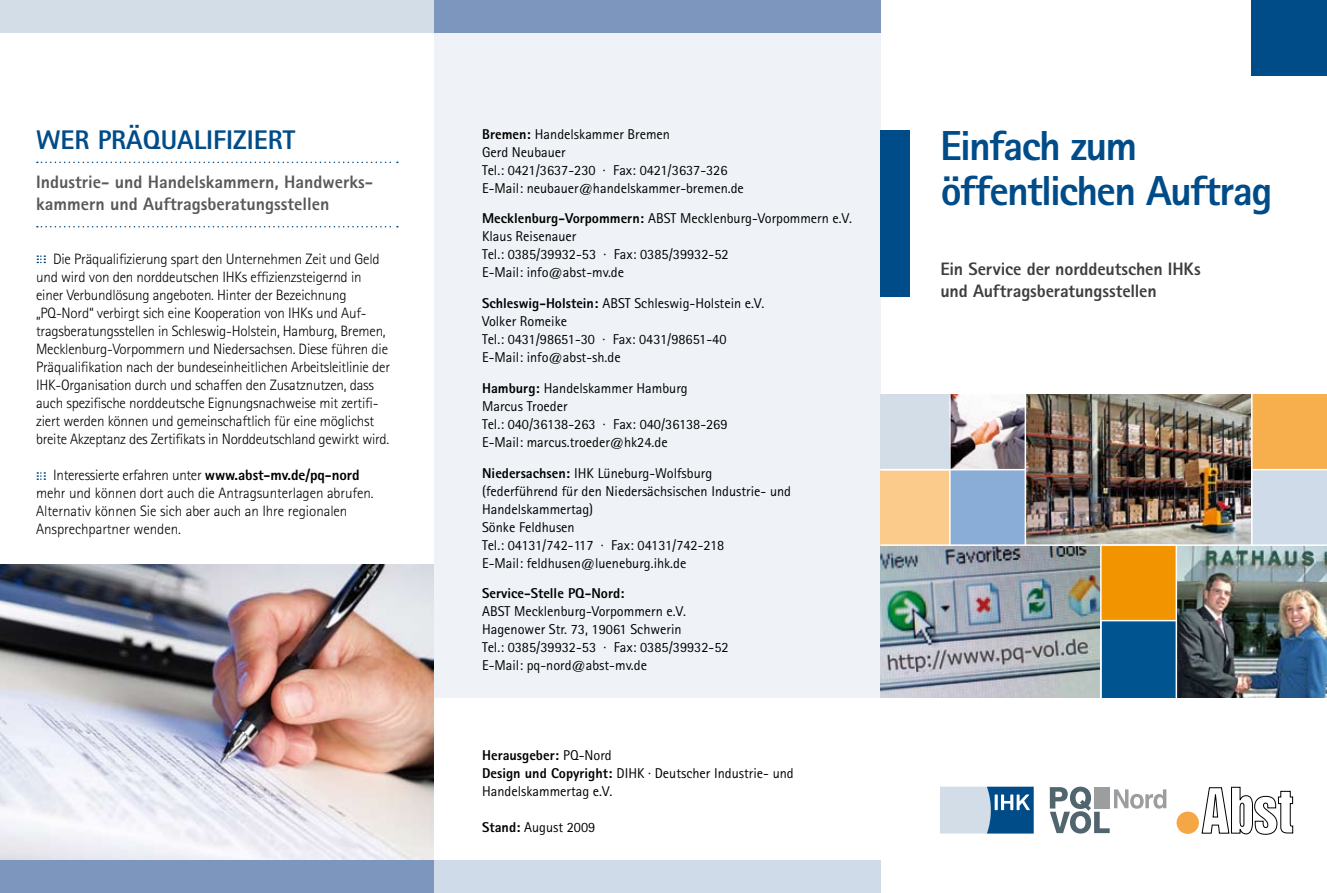
<style>
.page{position:relative;width:1327px;height:893px;background:#fff}
.page>*{position:absolute;margin:0;border:0;box-sizing:border-box;transform-origin:0 0}
.t1{font:800 42px/45px "Agfa Rotis Sans Serif";letter-spacing:-.04em;color:#004c89}
.t2{font:800 27px "Agfa Rotis Sans Serif";color:#004c89}
.t3{font:800 18px/21.6px "Agfa Rotis Sans Serif";color:#58585a}
.t4{font:800 18px/21.6px "Agfa Rotis Sans Serif";letter-spacing:-.005em;color:#3e3e40}
.t5{font:300 15px/18px "Agfa Rotis Sans Serif";letter-spacing:-.015em;color:#000}
.t6{font:14.25px/18px "Agfa Rotis Sans Serif";color:#000}
.t7{font:800 14.25px "Agfa Rotis Sans Serif";color:#000}
.s1{font-weight:800}
</style>
<div class="page">
<div style="left:434px;top:0;width:446px;height:697px;background:#eff3f7"></div>
<img style="left:0;top:564px;width:434px;height:296px">
<img style="left:880px;top:546px;width:220px;height:151px">
<img style="left:1026px;top:394px;width:225px;height:150px">
<div style="left:1101px;top:545px;width:75px;height:76px;background:#f29400"></div>
<img style="left:1177px;top:546px;width:150px;height:151px">
<div style="left:880px;top:394px;width:70px;height:76px;background:#d3dde8"></div>
<div style="left:880px;top:470px;width:70px;height:75px;background:#fbcb8c"></div>
<div style="left:880px;top:130px;width:30px;height:167px;background:#004c89"></div>
<img style="left:950px;top:394px;width:74px;height:75px">
<div style="left:950px;top:470px;width:75px;height:75px;background:#8aadd7"></div>
<div style="left:1251px;top:394px;width:76px;height:76px;background:#f7af4e"></div>
<div style="left:1251px;top:470px;width:76px;height:75px;background:#cfdbe8"></div>
<div style="left:1101px;top:621px;width:75px;height:76px;background:#005490"></div>
<hr style="left:1175px;top:545px;width:2px;height:161px;background:#fff">
<hr style="left:1024px;top:388px;width:2px;height:157px;background:#fff">
<hr style="left:949px;top:388px;width:1px;height:157px;background:#fff">
<hr style="left:1251px;top:388px;width:1px;height:157px;background:#fff">
<hr style="left:1101px;top:620px;width:75px;height:1px;background:#fff">
<hr style="left:1251px;top:469px;width:76px;height:1px;background:#fff">
<hr style="left:880px;top:544px;width:447px;height:2px;background:#fff">
<hr style="left:880px;top:469px;width:70px;height:1px;background:#fff">
<div style="left:1251px;top:0;width:76px;height:75px;background:#004c89"></div>
<div style="left:0;top:0;width:434px;height:33px;background:#d3dde8"></div>
<div style="left:0;top:860px;width:434px;height:33px;background:#7d96be"></div>
<div style="left:434px;top:0;width:446px;height:33px;background:#7d96be"></div>
<div style="left:434px;top:860px;width:446px;height:33px;background:#cfdbe8"></div>
<svg style="left:37px;top:162px;width:361px;height:1px"></svg>
<svg style="left:37px;top:255px;width:8px;height:8px"></svg>
<svg style="left:37px;top:472px;width:8px;height:8px"></svg>
<svg style="left:37px;top:226px;width:361px;height:1px"></svg>
<svg style="left:1201px;top:786px;width:92px;height:49px"></svg>
<div style="left:1176px;top:812px;width:23px;height:22px;background:#f5a746;border-radius:50%"></div>
<svg style="left:940px;top:787px;width:93px;height:46px;background:#80a4c3"></svg>
<svg style="left:1050px;top:787px;width:116px;height:46px"></svg>
<h2 class="t2" style="left:36px;top:122px;width:261px">Wer präqualifiziert</h2>
<p class="t3" style="left:36px;top:171px;width:338px">Industrie- und Handelskammern, Handwerks&shy;kammern und Auftragsberatungsstellen</p>
<p class="t5" style="left:36px;top:250px;width:355px;text-indent:17px">Die Präqualifizierung spart den Unternehmen Zeit und Geld und wird von den norddeutschen IHKs effizienzsteigernd in einer Verbundlösung angeboten. Hinter der Bezeichnung „PQ-Nord“ verbirgt sich eine Kooperation von IHKs und Auf&shy;tragsberatungsstellen in Schleswig-Holstein, Hamburg, Bremen, Mecklenburg-Vorpommern und Niedersachsen. Diese führen die Präqualifikation nach der bundeseinheitlichen Arbeitsleitlinie der IHK-Organisation durch und schaffen den Zusatznutzen, dass auch spezifische norddeutsche Eignungsnachweise mit zertifi&shy;ziert werden können und gemeinschaftlich für eine möglichst breite Akzeptanz des Zertifikats in Norddeutschland gewirkt wird.</p>
<p class="t5" style="left:36px;top:466px;width:339px;text-indent:17px">Interessierte erfahren unter <span class="s1">www.abst-mv.de/pq-nord </span>mehr und können dort auch die Antragsunterlagen abrufen.<br>Alternativ können Sie sich aber auch an Ihre regionalen Ansprechpartner wenden.</p>
<p class="t6" style="left:482px;top:125px;width:263px"><span class="s1">Bremen:</span> Handelskammer Bremen<br>Gerd Neubauer<br>Tel.: 0421/3637-230 · Fax: 0421/3637-326<br>E-Mail: neubauer@handelskammer-bremen.de</p>
<p class="t6" style="left:482px;top:210px;width:371px"><span class="s1">Mecklenburg-Vorpommern:</span> ABST Mecklenburg-Vorpommern e.V.<br>Klaus Reisenauer<br>Tel.: 0385/39932-53 · Fax: 0385/39932-52<br>E-Mail: info@abst-mv.de</p>
<p class="t6" style="left:482px;top:294px;width:284px"><span class="s1">Schleswig-Holstein:</span> ABST Schleswig-Holstein e.V.<br>Volker Romeike<br>Tel.: 0431/98651-30 · Fax: 0431/98651-40<br>E-Mail: info@abst-sh.de</p>
<p class="t6" style="left:482px;top:379px;width:247px"><span class="s1">Hamburg:</span> Handelskammer Hamburg<br>Marcus Troeder<br>Tel.: 040/36138-263 · Fax: 040/36138-269<br>E-Mail: marcus.troeder@hk24.de</p>
<p class="t6" style="left:482px;top:464px;width:310px"><span class="s1">Niedersachsen:</span> IHK Lüneburg-Wolfsburg (federführend für den Niedersächsischen Industrie- und Handelskammertag)<br>Sönke Feldhusen<br>Tel.: 04131/742-117 · Fax: 04131/742-218<br>E-Mail: feldhusen@lueneburg.ihk.de</p>
<p class="t7" style="left:482px;top:585px;width:144px">Service-Stelle PQ-Nord:</p>
<p class="t6" style="left:482px;top:603px;width:248px">ABST Mecklenburg-Vorpommern e.V.<br>Hagenower Str. 73, 19061 Schwerin<br>Tel.: 0385/39932-53 · Fax: 0385/39932-52<br>E-Mail: pq-nord@abst-mv.de</p>
<p class="t6" style="left:482px;top:746px;width:313px"><span class="s1">Herausgeber:</span> PQ-Nord<br><span class="s1">Design und Copyright:</span> DIHK · Deutscher Industrie- und<br>Handelskammertag e.V.</p>
<p class="t6" style="left:482px;top:818px;width:115px"><span class="s1">Stand:</span> August 2009</p>
<h1 class="t1" style="left:940px;top:123px;width:334px">Einfach zum öffentlichen Auftrag</h1>
<p class="t4" style="left:940px;top:258px;width:262px">Ein Service der norddeutschen IHKs und Auftragsberatungsstellen</p>
</div>
